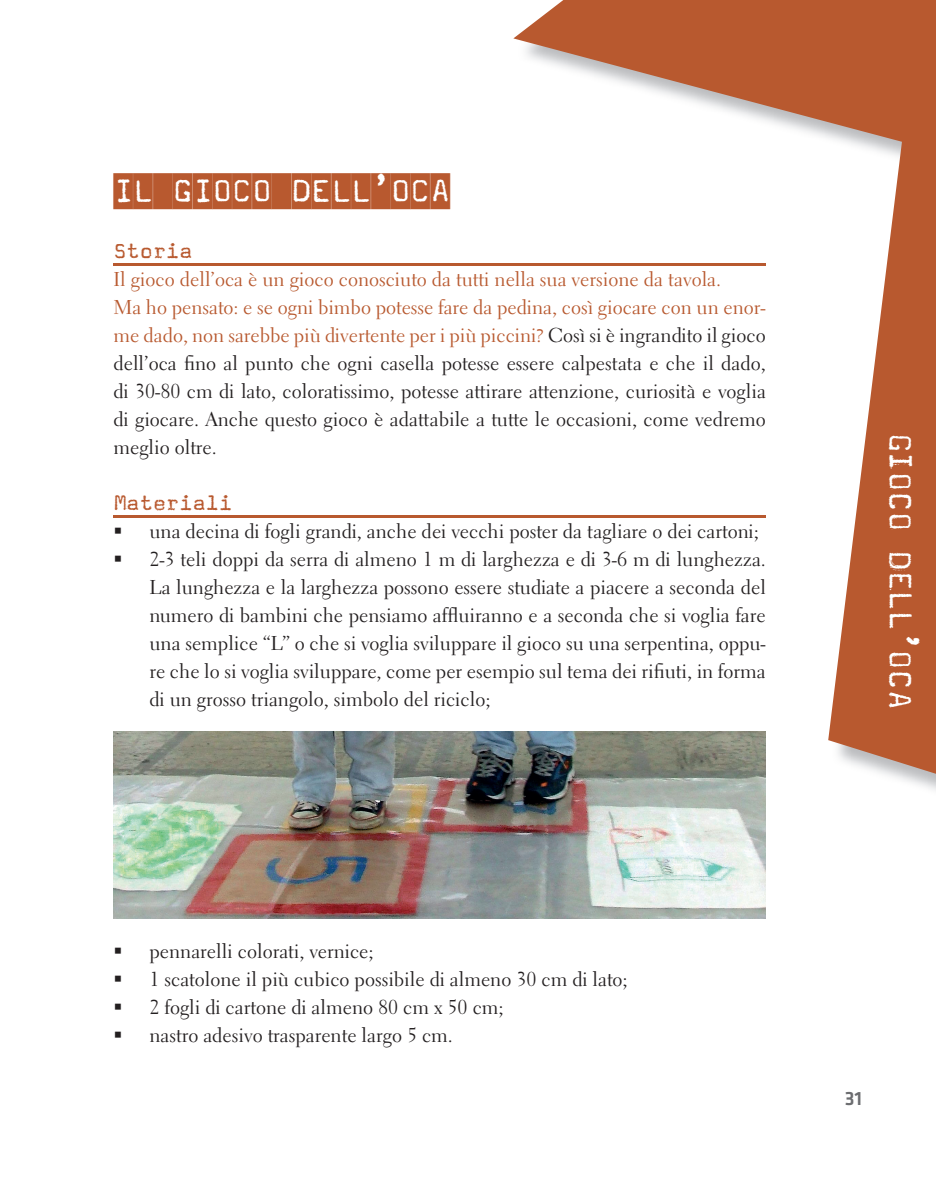
<style>
.page{position:relative;width:936px;height:1191px;background:#fff}
.page>*{position:absolute;margin:0;border:0;box-sizing:border-box;transform-origin:0 0}
.t1{font:36px "Magda Cameo";color:#b8592f}
.t2{font:36px "Magda Text";color:#fff}
.t3{font:24px "Magda Text";color:#b8592f}
.t4{font:20px/28px "Electra LT Std";color:#231f20}
.t5{font:500 20px "Klavika";color:#6c6d70}
.s1{color:#b8592f}
</style>
<div class="page">
<svg style="left:513px;top:0;width:422px;height:779px"></svg>
<hr style="left:113px;top:263px;width:652px;height:2px;background:#b8592f">
<hr style="left:113px;top:515px;width:652px;height:2px;background:#b8592f">
<img style="left:113px;top:731px;width:652px;height:187px">
<h1 class="t1" style="left:113px;top:170px;width:338px">IL GIOCO DELL’OCA</h1>
<p class="t3" style="left:113px;top:237px;width:81px">Storia</p>
<p class="t4" style="left:113px;top:265px;width:654px"><span class="s1">Il gioco dell’oca è un gioco conosciuto da tutti nella sua versione da tavola.<br>Ma ho pensato: e se ogni bimbo potesse fare da pedina, così giocare con un enor&shy;me dado, non sarebbe più divertente per i più piccini?</span> Così si è ingrandito il gioco dell’oca fino al punto che ogni casella potesse essere calpestata e che il dado, di 30-80 cm di lato, coloratissimo, potesse attirare attenzione, curiosità e voglia di giocare. Anche questo gioco è adattabile a tutte le occasioni, come vedremo meglio oltre.</p>
<p class="t3" style="left:113px;top:489px;width:120px">Materiali</p>
<p class="t4" style="left:113px;top:517px;width:647px">▪ una decina di fogli grandi, anche dei vecchi poster da tagliare o dei cartoni;</p>
<p class="t4" style="left:149px;top:545px;width:618px;text-align:justify;text-indent:-36px">▪ 2-3 teli doppi da serra di almeno 1 m di larghezza e di 3-6 m di lunghezza.<br>La lunghezza e la larghezza possono essere studiate a piacere a seconda del numero di bambini che pensiamo affluiranno e a seconda che si voglia fare una semplice “L” o che si voglia sviluppare il gioco su una serpentina, oppu&shy;re che lo si voglia sviluppare, come per esempio sul tema dei rifiuti, in forma di un grosso triangolo, simbolo del riciclo;</p>
<h1 class="t2" style="left:920px;top:432px;width:279px;rotate:90deg">GIOCO DELL’OCA</h1>
<p class="t4" style="left:113px;top:937px;width:261px">▪ pennarelli colorati, vernice;</p>
<p class="t4" style="left:113px;top:965px;width:515px">▪ 1 scatolone il più cubico possibile di almeno 30 cm di lato;</p>
<p class="t4" style="left:113px;top:993px;width:391px">▪ 2 fogli di cartone di almeno 80 cm x 50 cm;</p>
<p class="t4" style="left:113px;top:1021px;width:341px">▪ nastro adesivo trasparente largo 5 cm.</p>
<p class="t5" style="left:844px;top:1087px;width:19px">31</p>
</div>
